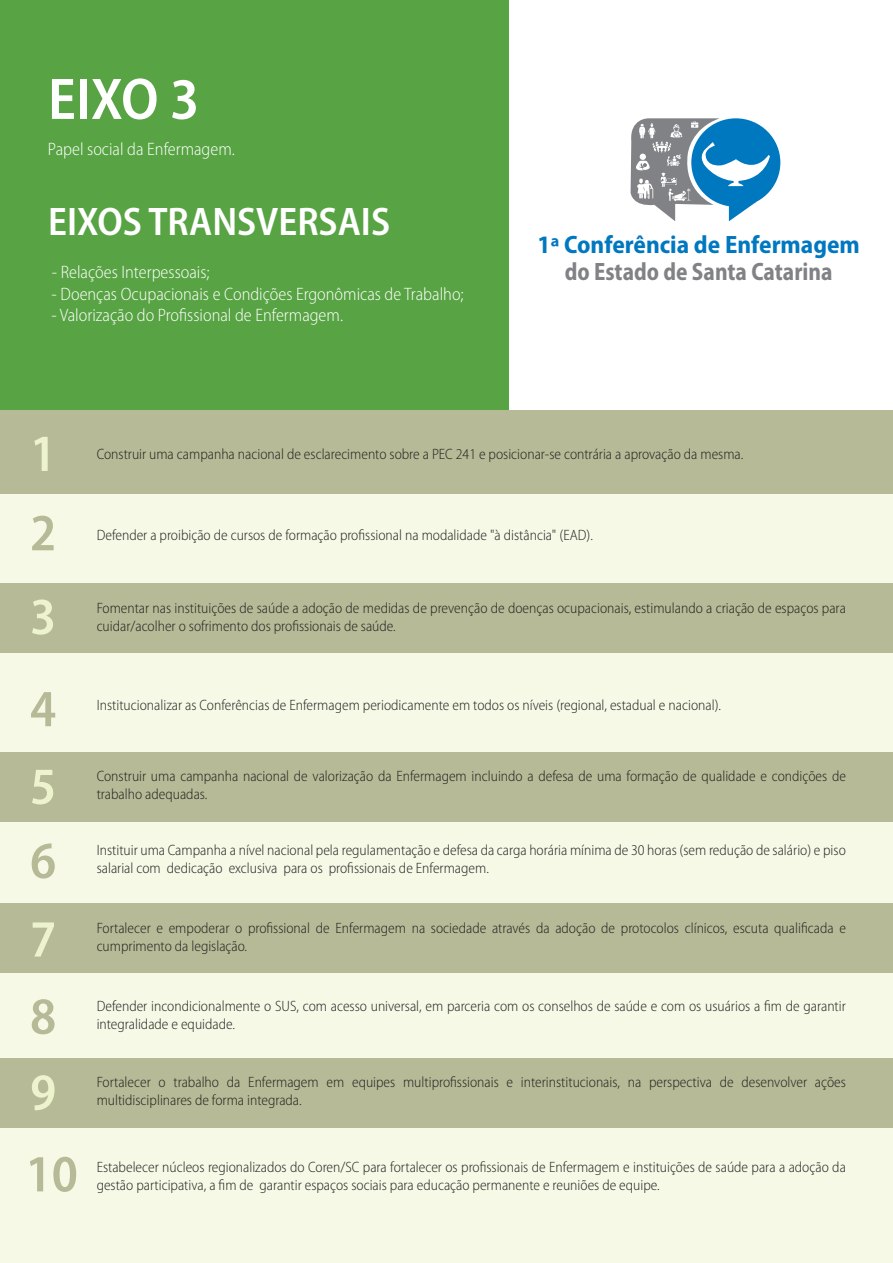
<style>
.page{position:relative;width:893px;height:1263px;background:#fff}
.page>*{position:absolute;margin:0;border:0;box-sizing:border-box;transform-origin:0 0}
.t1{font:600 semi-condensed 59.1px "Myriad Pro";color:#fff}
.t2{font:600 semi-condensed 52.5px "Myriad Pro";color:#b6ba96}
.t3{font:600 semi-condensed 52.5px "Myriad Pro";color:#ecf3cd}
.t4{font:600 semi-condensed 40.05px "Myriad Pro";color:#fff}
.t5{font:700 semi-condensed 25.2px "Myriad Pro";color:#0078c0}
.t6{font:700 semi-condensed 25.2px "Myriad Pro";color:#808285;scale:.92 1}
.t7{font:300 semi-condensed 18px "Myriad Pro";color:#fff}
.t8{font:300 semi-condensed 15px/18px "Myriad Pro";color:#231f20}
</style>
<div class="page">
<div style="left:0;top:410px;width:893px;height:853px;background:#f5f9e6"></div>
<div style="left:0;top:410px;width:893px;height:83px;background:#b6ba96"></div>
<div style="left:0;top:583px;width:893px;height:69px;background:#b6ba96"></div>
<div style="left:0;top:752px;width:893px;height:70px;background:#b6ba96"></div>
<div style="left:0;top:903px;width:893px;height:70px;background:#b6ba96"></div>
<div style="left:0;top:1058px;width:893px;height:69px;background:#b6ba96"></div>
<div style="left:0;top:1px;width:509px;height:409px;background:#58a444"></div>
<div style="left:691px;top:118px;width:89px;height:89px;background:#0078c0;border-radius:50%"></div>
<svg style="left:630px;top:118px;width:140px;height:103px"></svg>
<h1 class="t1" style="left:48px;top:67px;width:153px">EIXO 3</h1>
<p class="t7" style="left:48px;top:140px;width:188px">Papel social da Enfermagem.</p>
<h3 class="t4" style="left:48px;top:200px;width:344px">EIXOS TRANSVERSAIS</h3>
<p class="t7" style="left:52px;top:262px;width:159px">- Relações Interpessoais;</p>
<p class="t7" style="left:52px;top:284px;width:414px">- Doenças Ocupacionais e Condições Ergonômicas de Trabalho;</p>
<p class="t7" style="left:52px;top:305px;width:293px">- Valorização do Profissional de Enfermagem.</p>
<h3 class="t5" style="left:537px;top:230px;width:324px">1ª Conferência de Enfermagem</h3>
<h3 class="t6" style="left:565px;top:258px;width:293px">do Estado de Santa Catarina</h3>
<h2 class="t3" style="left:30px;top:424px;width:28px">1</h2>
<h2 class="t2" style="left:30px;top:504px;width:28px">2</h2>
<h2 class="t3" style="left:30px;top:588px;width:28px">3</h2>
<p class="t8" style="left:97px;top:445px;width:648px">Construir uma campanha nacional de esclarecimento sobre a PEC 241 e posicionar-se contrária a aprovação da mesma.</p>
<p class="t8" style="left:97px;top:526px;width:498px">Defender a proibição de cursos de formação profissional na modalidade "à distância" (EAD).</p>
<p class="t8" style="left:97px;top:599px;width:751px">Fomentar nas instituições de saúde a adoção de medidas de prevenção de doenças ocupacionais, estimulando a criação de espaços para cuidar/acolher o sofrimento dos profissionais de saúde.</p>
<h2 class="t2" style="left:30px;top:680px;width:28px">4</h2>
<p class="t8" style="left:97px;top:696px;width:626px">Institucionalizar as Conferências de Enfermagem periodicamente em todos os níveis (regional, estadual e nacional).</p>
<h2 class="t3" style="left:30px;top:757px;width:28px">5</h2>
<h2 class="t2" style="left:30px;top:831px;width:28px">6</h2>
<p class="t8" style="left:97px;top:767px;width:751px">Construir uma campanha nacional de valorização da Enfermagem incluindo a defesa de uma formação de qualidade e condições de trabalho adequadas.</p>
<p class="t8" style="left:97px;top:842px;width:751px">Instituir uma Campanha a nível nacional pela regulamentação e defesa da carga horária mínima de 30 horas (sem redução de salário) e piso salarial com dedicação exclusiva para os profissionais de Enfermagem.</p>
<h2 class="t3" style="left:30px;top:910px;width:28px">7</h2>
<p class="t8" style="left:97px;top:919px;width:751px">Fortalecer e empoderar o profissional de Enfermagem na sociedade através da adoção de protocolos clínicos, escuta qualificada e cumprimento da legislação.</p>
<h2 class="t2" style="left:30px;top:987px;width:28px">8</h2>
<p class="t8" style="left:97px;top:997px;width:751px">Defender incondicionalmente o SUS, com acesso universal, em parceria com os conselhos de saúde e com os usuários a fim de garantir integralidade e equidade.</p>
<h2 class="t3" style="left:30px;top:1063px;width:28px">9</h2>
<p class="t8" style="left:97px;top:1073px;width:751px">Fortalecer o trabalho da Enfermagem em equipes multiprofissionais e interinstitucionais, na perspectiva de desenvolver ações multidisciplinares de forma integrada.</p>
<h2 class="t2" style="left:26px;top:1145px;width:54px">10</h2>
<p class="t8" style="left:97px;top:1158px;width:751px">Estabelecer núcleos regionalizados do Coren/SC para fortalecer os profissionais de Enfermagem e instituições de saúde para a adoção da gestão participativa, a fim de garantir espaços sociais para educação permanente e reuniões de equipe.</p>
</div>
